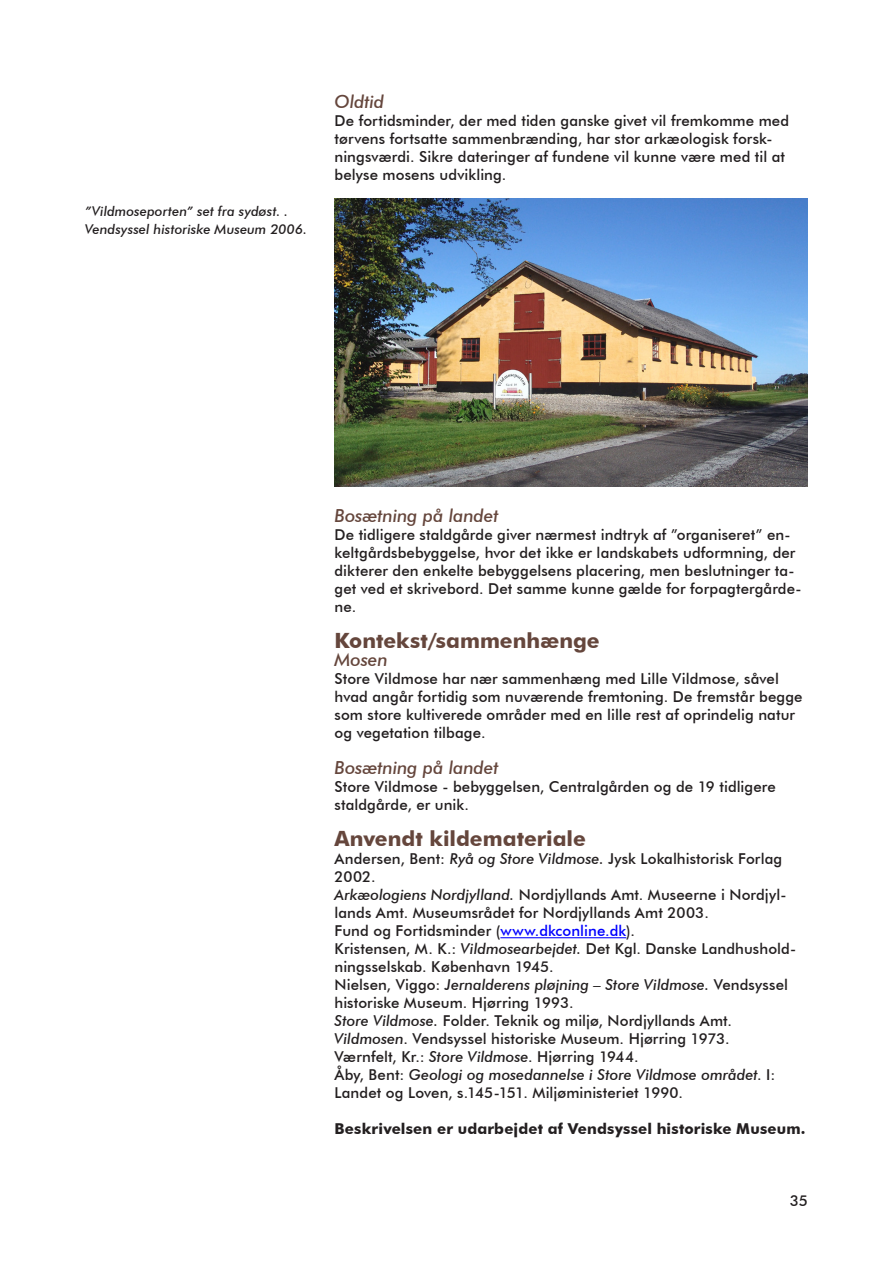
<style>
.page{position:relative;width:893px;height:1263px;background:#fff}
.page>*{position:absolute;margin:0;border:0;box-sizing:border-box;transform-origin:0 0}
.t1{font:700 21px "Futura BT";color:#65463c}
.t2{font:italic 500 18px "Futura BT";letter-spacing:-.01em;color:#65463c}
.t3{font:500 15px/18px "Futura BT";letter-spacing:.005em;color:#231f20}
.t4{font:700 15px "Futura BT";letter-spacing:.01em;color:#231f20}
.t5{font:italic 500 13.5px/18px "Futura BT";letter-spacing:.005em;color:#231f20}
.s1{font-style:italic}
.s2{color:#00f}
</style>
<div class="page">
<hr style="left:500px;top:937px;width:126px;height:1px;background:#00f">
<img style="left:334px;top:198px;width:474px;height:288px">
<p class="t5" style="left:85px;top:202px;width:224px">”Vildmoseporten” set fra sydøst. .<br>Vendsyssel historiske Museum 2006.</p>
<p class="t2" style="left:334px;top:91px;width:51px">Oldtid</p>
<p class="t3" style="left:334px;top:112px;width:456px">De fortidsminder, der med tiden ganske givet vil fremkomme med tørvens fortsatte sammenbrænding, har stor arkæologisk forsk&shy;ningsværdi. Sikre dateringer af fundene vil kunne være med til at belyse mosens udvikling.</p>
<p class="t2" style="left:334px;top:505px;width:166px">Bosætning på landet</p>
<p class="t3" style="left:334px;top:526px;width:468px">De tidligere staldgårde giver nærmest indtryk af ”organiseret” en&shy;keltgårdsbebyggelse, hvor det ikke er landskabets udformning, der dikterer den enkelte bebyggelsens placering, men beslutninger ta&shy;get ved et skrivebord. Det samme kunne gælde for forpagtergårde&shy;ne.</p>
<h1 class="t1" style="left:334px;top:628px;width:267px">Kontekst/sammenhænge</h1>
<p class="t2" style="left:334px;top:649px;width:55px">Mosen</p>
<p class="t3" style="left:334px;top:670px;width:470px">Store Vildmose har nær sammenhæng med Lille Vildmose, såvel hvad angår fortidig som nuværende fremtoning. De fremstår begge som store kultiverede områder med en lille rest af oprindelig natur og vegetation tilbage.</p>
<p class="t2" style="left:334px;top:757px;width:166px">Bosætning på landet</p>
<p class="t3" style="left:334px;top:778px;width:443px">Store Vildmose - bebyggelsen, Centralgården og de 19 tidligere staldgårde, er unik.</p>
<h1 class="t1" style="left:334px;top:826px;width:253px">Anvendt kildemateriale</h1>
<p class="t3" style="left:334px;top:850px;width:463px">Andersen, Bent: <span class="s1">Ryå og Store Vildmose.</span> Jysk Lokalhistorisk Forlag 2002.<br><span class="s1">Arkæologiens Nordjylland.</span> Nordjyllands Amt. Museerne i Nordjyl&shy;lands Amt. Museumsrådet for Nordjyllands Amt 2003.<br>Fund og Fortidsminder (<span class="s2">www.dkconline.dk</span>).<br>Kristensen, M. K.: <span class="s1">Vildmosearbejdet.</span> Det Kgl. Danske Landhushold&shy;ningsselskab. København 1945.<br>Nielsen, Viggo: <span class="s1">Jernalderens pløjning – Store Vildmose.</span> Vendsyssel historiske Museum. Hjørring 1993.<br><span class="s1">Store Vildmose.</span> Folder. Teknik og miljø, Nordjyllands Amt.<br><span class="s1">Vildmosen</span>. Vendsyssel historiske Museum. Hjørring 1973.<br>Værnfelt, Kr.: <span class="s1">Store Vildmose</span>. Hjørring 1944.<br>Åby, Bent: <span class="s1">Geologi og mosedannelse i Store Vildmose området</span>. I:<br>Landet og Loven, s.145-151. Miljøministeriet 1990.</p>
<p class="t4" style="left:334px;top:1120px;width:472px">Beskrivelsen er udarbejdet af Vendsyssel historiske Museum.</p>
<p class="t3" style="left:790px;top:1192px;width:20px">35</p>
</div>
